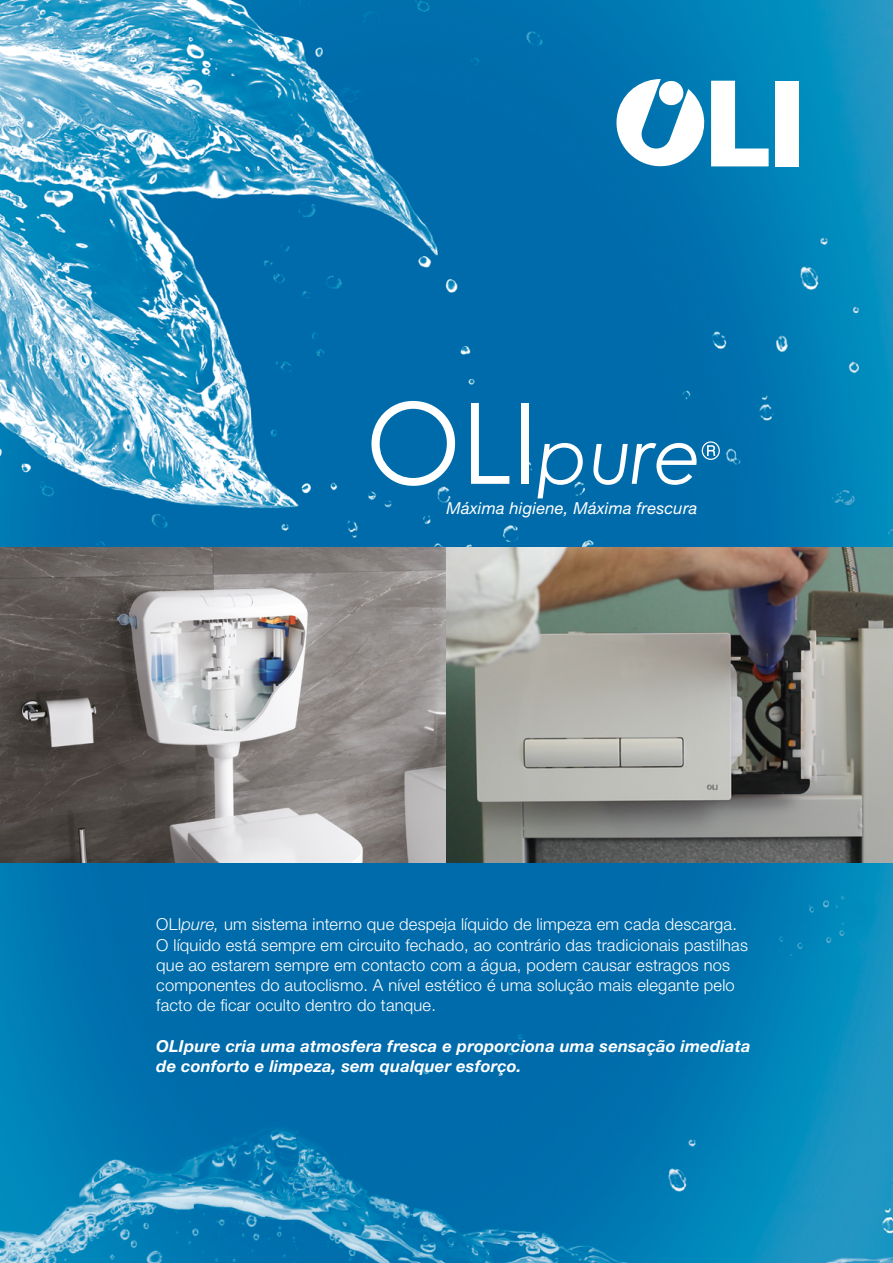
<style>
.page{position:relative;width:893px;height:1263px;background:#fff}
.page>*{position:absolute;margin:0;border:0;box-sizing:border-box;transform-origin:0 0}
.t1{font:300 16.5px/20.2px "Helvetica Neue LTW1 G";letter-spacing:.01em;color:#fff}
.t2{font:italic 700 16.5px/20.2px "Helvetica Neue LTW1 G";letter-spacing:.01em;color:#fff}
.t3{font:italic 16.5px "Helvetica Neue LTW1 G";letter-spacing:.01em;color:#fff}
.s1{font-style:italic}
</style>
<div class="page">
<img style="left:0;top:0;width:893px;height:1263px">
<img style="left:0;top:547px;width:893px;height:315px">
<svg style="left:537px;top:443px;width:46px;height:55px"></svg>
<svg style="left:471px;top:403px;width:38px;height:81px"></svg>
<div style="left:521px;top:403px;width:8px;height:81px;background:#fff"></div>
<svg style="left:371px;top:401px;width:84px;height:85px"></svg>
<svg style="left:593px;top:441px;width:127px;height:44px"></svg>
<svg style="left:611px;top:79px;width:158px;height:93px"></svg>
<div style="left:775px;top:81px;width:24px;height:85px;background:#fff"></div>
<p class="t3" style="left:446px;top:498px;width:252px">Máxima higiene, Máxima frescura</p>
<p class="t1" style="left:156px;top:914px;width:593px">OLI<span class="s1">pure,</span> um sistema interno que despeja líquido de limpeza em cada descarga.<br>O líquido está sempre em circuito fechado, ao contrário das tradicionais pastilhas que ao estarem sempre em contacto com a água, podem causar estragos nos componentes do autoclismo. A nível estético é uma solução mais elegante pelo facto de ficar oculto dentro do tanque.</p>
<p class="t2" style="left:156px;top:1036px;width:596px">OLIpure cria uma atmosfera fresca e proporciona uma sensação imediata de conforto e limpeza, sem qualquer esforço.</p>
</div>
